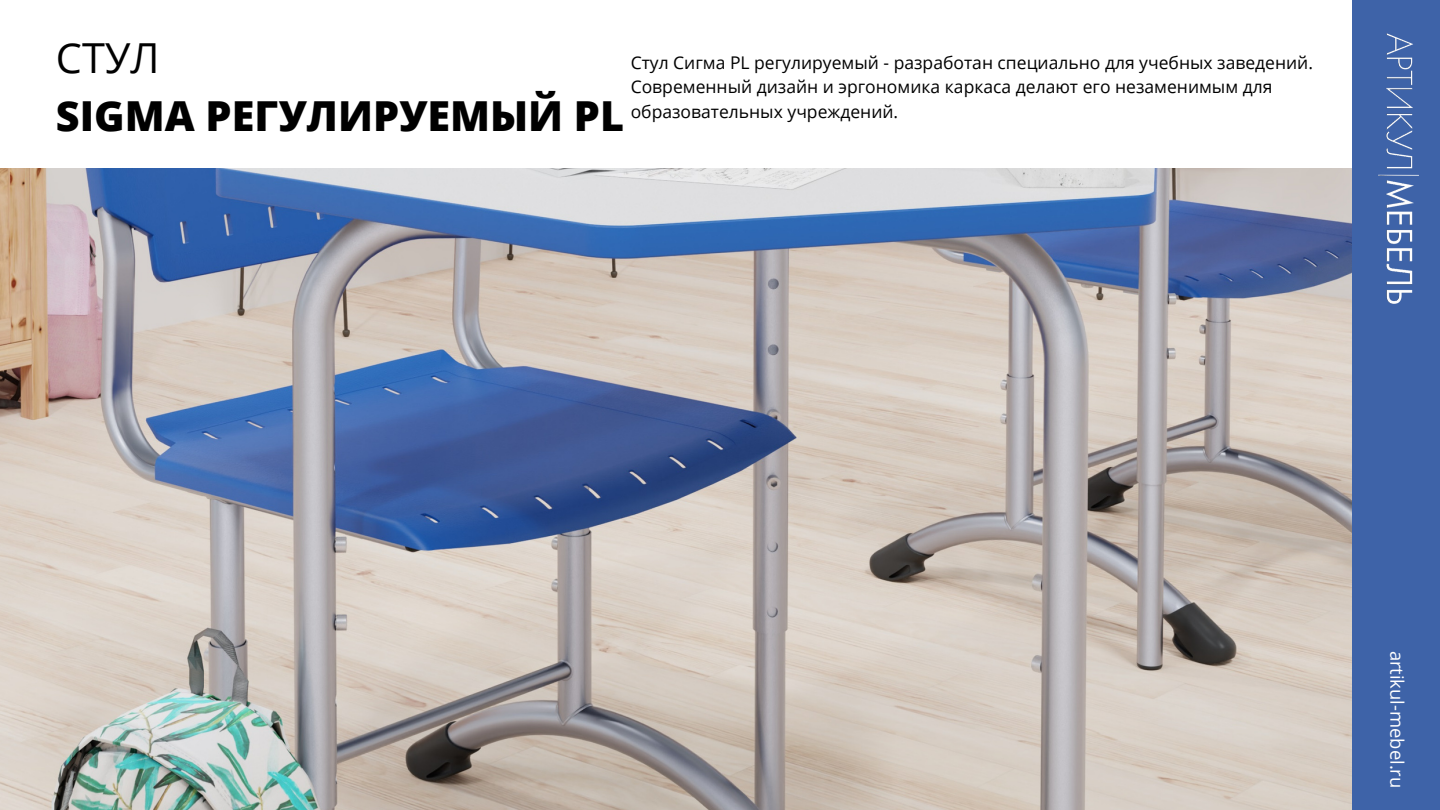
<style>
.page{position:relative;width:1440px;height:810px;background:#fff}
.page>*{position:absolute;margin:0;border:0;box-sizing:border-box;transform-origin:0 0}
.t1{font:800 41.4px "Open Sans";color:#000}
.t2{font:41.4px "Open Sans";color:#000}
.t3{font:18.4px "Open Sans";color:#fff}
.t4{font:17.5px/24.4px "Open Sans";color:#000}
</style>
<div class="page">
<img style="left:0;top:169px;width:1353px;height:641px">
<div style="left:1353px;top:0;width:87px;height:810px;background:#3e63a8"></div>
<img style="left:1378px;top:33px;width:40px;height:271px">
<p class="t2" style="left:56px;top:29px;width:105px">СТУЛ</p>
<p class="t1" style="left:56px;top:87px;width:570px">SIGMA РЕГУЛИРУЕМЫЙ PL</p>
<p class="t4" style="left:631px;top:50px;width:684px">Стул Сигма PL регулируемый - разработан специально для учебных заведений.<br>Современный дизайн и эргономика каркаса делают его незаменимым для образовательных учреждений.</p>
<p class="t3" style="left:1410px;top:651px;width:139px;rotate:90deg">artikul-mebel.ru</p>
</div>
